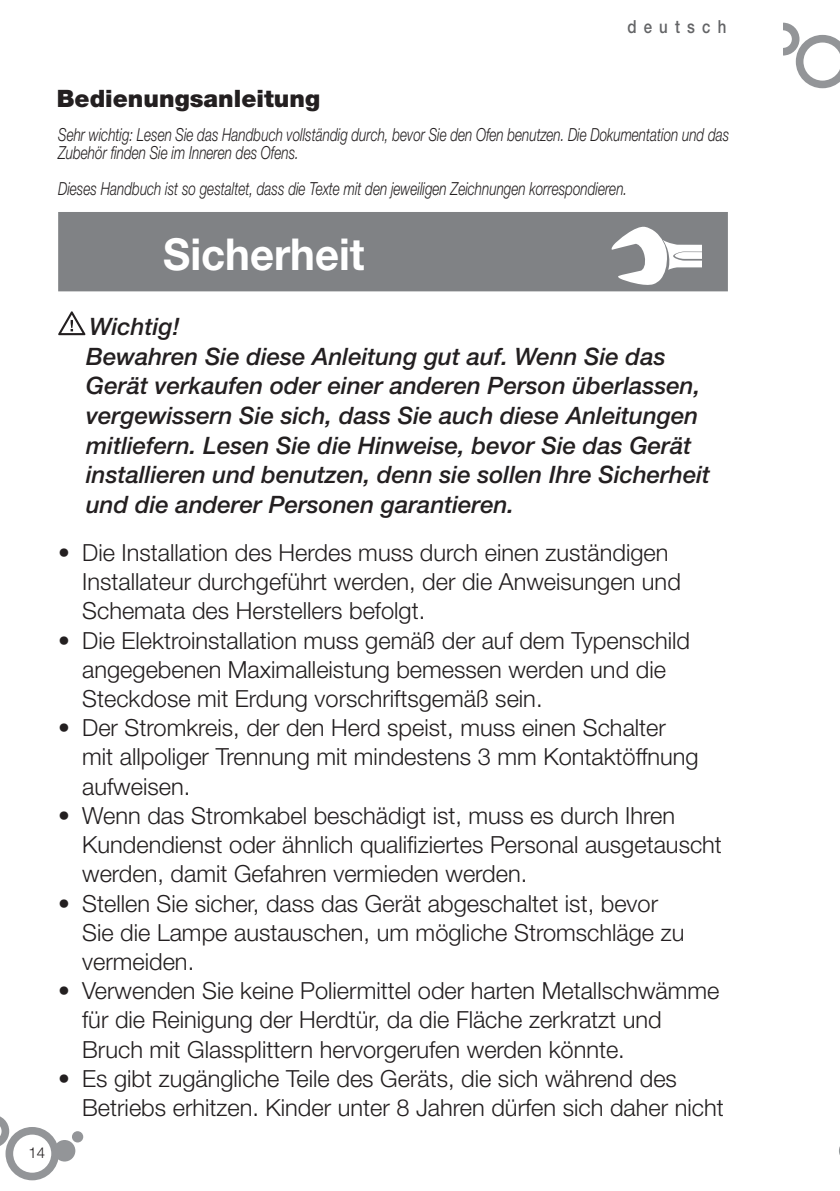
<style>
.page{position:relative;width:840px;height:1191px;background:#fff}
.page>*{position:absolute;margin:0;border:0;box-sizing:border-box;transform-origin:0 0}
.t1{font:700 44px "Helvetica Neue LT Std";color:#fff;scale:.95 1}
.t2{font:italic 500 24px/29.6px "Helvetica Neue LT Std";color:#231f20}
.t3{font:900 24px "Helvetica Neue LT Std";color:#231f20}
.t4{font:300 23.6px/29.2px "Helvetica Neue LT Std";color:#231f20}
.t5{font:italic 300 18px/18px "Helvetica Neue LT Std";color:#231f20;scale:.75 1}
.t6{font:500 18px "Helvetica Neue LT Std";letter-spacing:.48em;color:#636466;scale:.83 1}
.t7{font:300 15px "Helvetica Neue LT Std";color:#231f20}
</style>
<div class="page">
<svg style="left:783px;top:23px;width:56px;height:65px"></svg>
<svg style="left:0;top:1116px;width:9px;height:31px"></svg>
<div style="left:6px;top:1127px;width:53px;height:53px;border:8px solid #939598;border-radius:50%"></div>
<div style="left:54px;top:1140px;width:21px;height:21px;background:#939598;border-radius:50%"></div>
<div style="left:72px;top:1131px;width:11px;height:11px;background:#939598;border-radius:50%"></div>
<div style="left:59px;top:213px;width:667px;height:77px;background:#808285"></div>
<div style="left:58px;top:212px;width:669px;height:79px;border:2px solid #808285"></div>
<svg style="left:611px;top:226px;width:90px;height:59px"></svg>
<svg style="left:58px;top:311px;width:28px;height:24px"></svg>
<p class="t6" style="left:627px;top:20px;width:121px">deutsch</p>
<p class="t3" style="left:57px;top:90px;width:265px">Bedienungsanleitung</p>
<p class="t5" style="left:58px;top:128px;width:895px">Sehr wichtig: Lesen Sie das Handbuch vollständig durch, bevor Sie den Ofen benutzen. Die Dokumentation und das<br>Zubehör finden Sie im Inneren des Ofens.</p>
<p class="t5" style="left:58px;top:182px;width:760px">Dieses Handbuch ist so gestaltet, dass die Texte mit den jeweiligen Zeichnungen korrespondieren.</p>
<h1 class="t1" style="left:163px;top:239px;width:213px">Sicherheit</h1>
<p class="t7" style="left:28px;top:1147px;width:18px">14</p>
<p class="t2" style="left:86px;top:315px;width:625px">Wichtig!<br>Bewahren Sie diese Anleitung gut auf. Wenn Sie das Gerät verkaufen oder einer anderen Person überlassen, vergewissern Sie sich, dass Sie auch diese Anleitungen mitliefern. Lesen Sie die Hinweise, bevor Sie das Gerät installieren und benutzen, denn sie sollen Ihre Sicherheit und die anderer Personen garantieren.</p>
<p class="t4" style="left:82px;top:541px;width:600px;text-indent:-24px">• Die Installation des Herdes muss durch einen zuständigen<br>Installateur durchgeführt werden, der die Anweisungen und<br>Schemata des Herstellers befolgt.</p>
<p class="t4" style="left:82px;top:628px;width:609px;text-indent:-24px">• Die Elektroinstallation muss gemäß der auf dem Typenschild angegebenen Maximalleistung bemessen werden und die<br>Steckdose mit Erdung vorschriftsgemäß sein.</p>
<p class="t4" style="left:82px;top:716px;width:617px;text-indent:-24px">• Der Stromkreis, der den Herd speist, muss einen Schalter mit allpoliger Trennung mit mindestens 3 mm Kontaktöffnung aufweisen.</p>
<p class="t4" style="left:82px;top:803px;width:641px;text-indent:-24px">• Wenn das Stromkabel beschädigt ist, muss es durch Ihren<br>Kundendienst oder ähnlich qualifiziertes Personal ausgetauscht werden, damit Gefahren vermieden werden.</p>
<p class="t4" style="left:82px;top:891px;width:603px;text-indent:-24px">• Stellen Sie sicher, dass das Gerät abgeschaltet ist, bevor<br>Sie die Lampe austauschen, um mögliche Stromschläge zu vermeiden.</p>
<p class="t4" style="left:82px;top:979px;width:638px;text-indent:-24px">• Verwenden Sie keine Poliermittel oder harten Metallschwämme für die Reinigung der Herdtür, da die Fläche zerkratzt und<br>Bruch mit Glassplittern hervorgerufen werden könnte.</p>
<p class="t4" style="left:82px;top:1066px;width:642px;text-indent:-24px">• Es gibt zugängliche Teile des Geräts, die sich während des<br>Betriebs erhitzen. Kinder unter 8 Jahren dürfen sich daher nicht</p>
</div>
